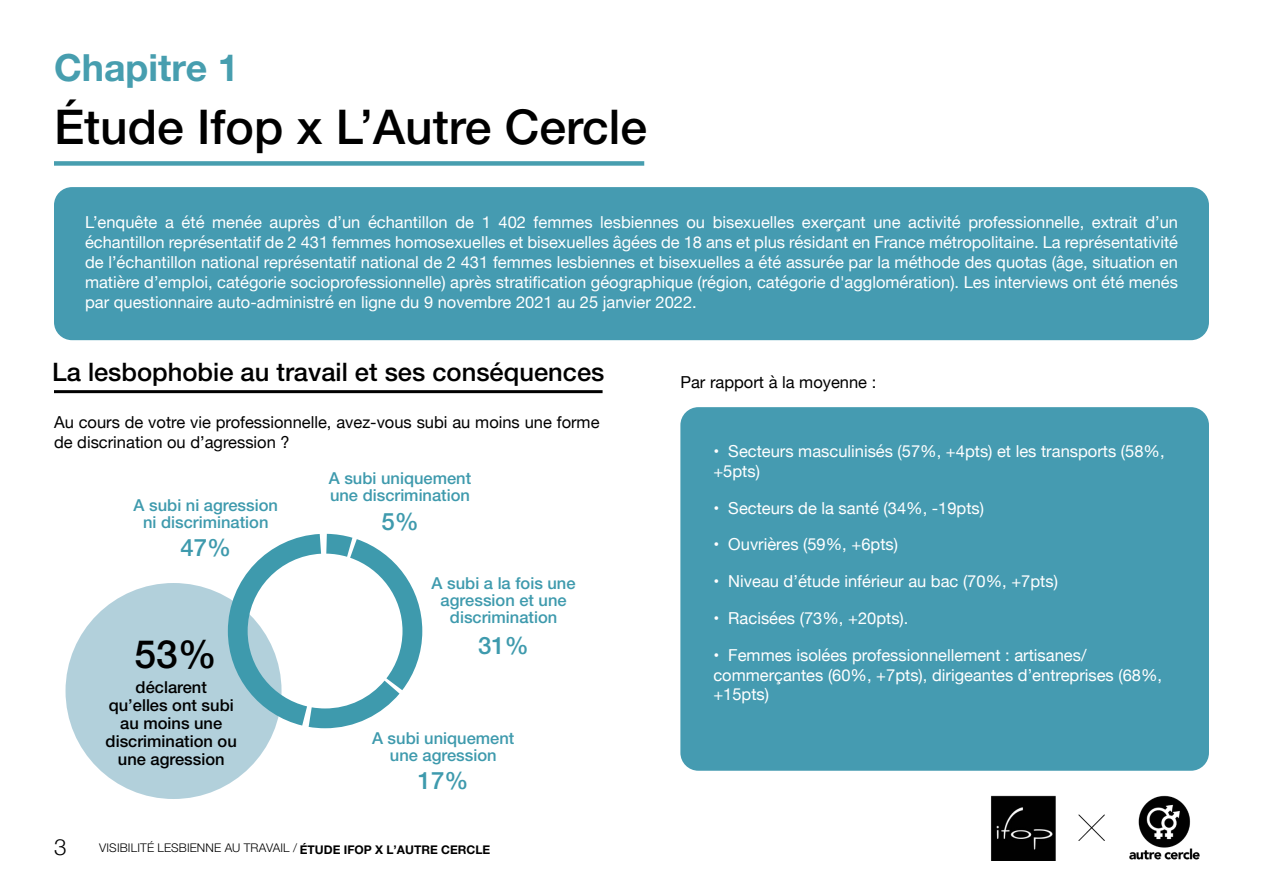
<style>
.page{position:relative;width:1263px;height:893px;background:#fff}
.page>*{position:absolute;margin:0;border:0;box-sizing:border-box;transform-origin:0 0}
.SUB_TITLE{font:500 48px "Helvetica Neue LT Std";color:#000}
.T2{font:500 39px "Helvetica Neue LT Std";color:#000}
.t1{font:700 37.5px "Helvetica Neue LT Pro";color:#479eaf}
.titre_de_section{font:500 25.5px "Helvetica Neue LT Std";color:#000}
.T2-2{font:500 24px "Helvetica Neue LT Std";color:#3e9aad}
.t2{font:300 22.5px "Helvetica Neue";color:#000}
.texte{font:16.5px/19.8px "Helvetica Neue";color:#fff}
.T2-3{font:500 16.5px/17.1px "Helvetica Neue";color:#3e9aad;text-align:center}
.texte-2{font:16.5px/19.8px "Helvetica Neue";color:#000}
.T2-4{font:500 16.5px/18px "Helvetica Neue";color:#000;text-align:center}
.t3{font:300 12px "Helvetica Neue LT Pro";letter-spacing:.01em;color:#000}
.s1{font-weight:700}
</style>
<div class="page">
<div style="left:54px;top:187px;width:1155px;height:153px;background:#459bb1;border-radius:18px"></div>
<div style="left:66px;top:583px;width:216px;height:216px;background:#b2d0db;border-radius:50%"></div>
<div style="left:680px;top:407px;width:529px;height:364px;background:#459bb1;border-radius:18px"></div>
<hr style="left:54px;top:390px;width:549px;height:3px;background:#000">
<svg style="left:218px;top:533px;width:205px;height:206px"></svg>
<div style="left:54px;top:161px;width:590px;height:5px;background:#479eaf"></div>
<img style="left:991px;top:795px;width:209px;height:66px">
<p class="t1" style="left:54px;top:44px;width:186px">Chapitre 1</p>
<p class="SUB_TITLE" style="left:54px;top:99px;width:595px">Étude Ifop x L’Autre Cercle</p>
<p class="texte" style="left:85px;top:213px;width:1094px;text-align:justify">L’enquête a été menée auprès d’un échantillon de 1 402 femmes lesbiennes ou bisexuelles exerçant une activité professionnelle, extrait d’un échantillon représentatif de 2 431 femmes homosexuelles et bisexuelles âgées de 18 ans et plus résidant en France métropolitaine. La représentativité de l’échantillon national représentatif national de 2 431 femmes lesbiennes et bisexuelles a été assurée par la méthode des quotas (âge, situation en matière d’emploi, catégorie socioprofessionnelle) après stratification géographique (région, catégorie d'agglomération). Les interviews ont été menés par questionnaire auto-administré en ligne du 9 novembre 2021 au 25 janvier 2022.</p>
<p class="titre_de_section" style="left:52px;top:356px;width:554px">La lesbophobie au travail et ses conséquences</p>
<p class="texte-2" style="left:54px;top:413px;width:547px">Au cours de votre vie professionnelle, avez-vous subi au moins une forme de discrination ou d’agression ?</p>
<p class="T2-3" style="left:134px;top:496px;width:146px">A subi ni agression</p>
<p class="T2-3" style="left:143px;top:513px;width:127px">ni discrimination</p>
<p class="T2-2" style="left:180px;top:533px;width:52px">47%</p>
<p class="T2" style="left:135px;top:631px;width:84px">53%</p>
<p class="T2-4" style="left:106px;top:678px;width:133px">déclarent qu’elles ont subi au moins une discrimination ou une agression</p>
<p class="T2-3" style="left:329px;top:469px;width:144px">A subi uniquement</p>
<p class="T2-3" style="left:330px;top:486px;width:141px">une discrimination</p>
<p class="T2-2" style="left:381px;top:507px;width:39px">5%</p>
<p class="T2-3" style="left:432px;top:575px;width:145px">A subi a la fois une agression et une discrimination</p>
<p class="T2-2" style="left:478px;top:631px;width:52px">31%</p>
<p class="T2-3" style="left:372px;top:730px;width:144px">A subi uniquement</p>
<p class="T2-3" style="left:390px;top:747px;width:108px">une agression</p>
<p class="T2-2" style="left:418px;top:767px;width:52px">17%</p>
<h3 class="t2" style="left:54px;top:828px;width:14px">3</h3>
<p class="t3" style="left:99px;top:841px;width:393px">VISIBILITÉ LESBIENNE AU TRAVAIL / <span class="s1">ÉTUDE IFOP X L’AUTRE CERCLE</span></p>
<p class="texte-2" style="left:680px;top:373px;width:197px">Par rapport à la moyenne :</p>
<p class="texte" style="left:713px;top:442px;width:453px">• Secteurs masculinisés (57%, +4pts) et les transports (58%, +5pts)</p>
<p class="texte" style="left:713px;top:499px;width:272px">• Secteurs de la santé (34%, -19pts)</p>
<p class="texte" style="left:713px;top:535px;width:186px">• Ouvrières (59%, +6pts)</p>
<p class="texte" style="left:713px;top:572px;width:346px">• Niveau d’étude inférieur au bac (70%, +7pts)</p>
<p class="texte" style="left:713px;top:609px;width:197px">• Racisées (73%, +20pts).</p>
<p class="texte" style="left:713px;top:646px;width:450px">• Femmes isolées professionnellement : artisanes/ commerçantes (60%, +7pts), dirigeantes d’entreprises (68%, +15pts)</p>
</div>
